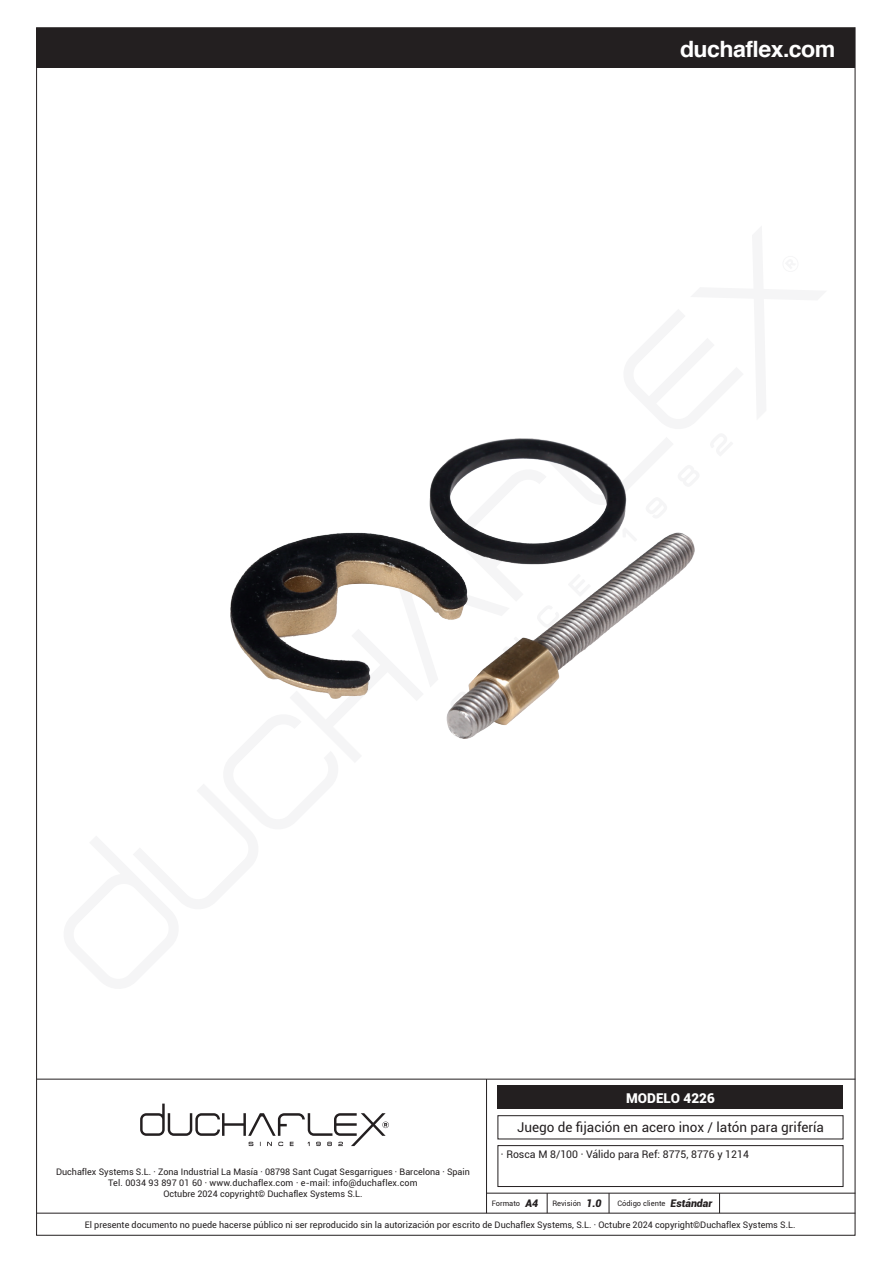
<style>
.page{position:relative;width:893px;height:1263px;background:#fff}
.page>*{position:absolute;margin:0;border:0;box-sizing:border-box;transform-origin:0 0}
.t1{font:700 22.5px "Helvetica";letter-spacing:-.025em;color:#fff}
.t2{font:13.5px "Roboto";color:#231f20}
.t3{font:900 13.5px "Roboto";color:#fff}
.t4{font:10.5px "Roboto";color:#231f20}
.t5{font:9px/10.8px "Roboto";color:#231f20;text-align:center}
.t6{font:7.5px "Roboto";color:#231f20}
.s1{font-weight:900;font-style:italic;font-size:10.5px}
</style>
<div class="page">
<hr style="left:37px;top:1079px;width:818px;height:1px;background:#231f20">
<hr style="left:486px;top:1193px;width:369px;height:1px;background:#231f20">
<hr style="left:37px;top:1213px;width:818px;height:1px;background:#231f20">
<hr style="left:486px;top:1079px;width:1px;height:134px;background:#231f20">
<svg style="left:547px;top:1193px;width:1px;height:20px"></svg>
<svg style="left:609px;top:1193px;width:1px;height:20px"></svg>
<svg style="left:719px;top:1193px;width:1px;height:20px"></svg>
<div style="left:37px;top:28px;width:818px;height:40px;background:#231f20"></div>
<div style="left:498px;top:1086px;width:345px;height:23px;background:#231f20"></div>
<div style="left:497px;top:1115px;width:346px;height:24px;border:1px solid #231f20"></div>
<div style="left:497px;top:1145px;width:346px;height:42px;border:1px solid #231f20"></div>
<svg style="left:140px;top:1103px;width:249px;height:43px"></svg>
<img style="left:230px;top:438px;width:465px;height:300px">
<h1 class="t1" style="left:680px;top:30px;width:157px">duchaflex.com</h1>
<h2 class="t3" style="left:626px;top:1089px;width:90px">MODELO 4226</h2>
<h2 class="t2" style="left:517px;top:1118px;width:308px">Juego de fijación en acero inox / latón para grifería</h2>
<p class="t5" style="left:56px;top:1166px;width:415px">Duchaflex Systems S.L. · Zona Industrial La Masía · 08798 Sant Cugat Sesgarrigues · Barcelona · Spain<br>Tel. 0034 93 897 01 60 · www.duchaflex.com · e-mail: info@duchaflex.com<br>Octubre 2024 copyright© Duchaflex Systems S.L.</p>
<p class="t4" style="left:501px;top:1146px;width:249px">· Rosca M 8/100 · Válido para Ref: 8775, 8776 y 1214</p>
<p class="t6" style="left:492px;top:1198px;width:48px">Formato <span class="s1">A4</span></p>
<p class="t6" style="left:553px;top:1198px;width:51px">Revisión <span class="s1">1.0</span></p>
<p class="t6" style="left:618px;top:1198px;width:96px">Código cliente <span class="s1">Estándar</span></p>
<p class="t5" style="left:85px;top:1219px;width:712px">El presente documento no puede hacerse público ni ser reproducido sin la autorización por escrito de Duchaflex Systems, S.L. · Octubre 2024 copyright©Duchaflex Systems S.L.</p>
</div>
